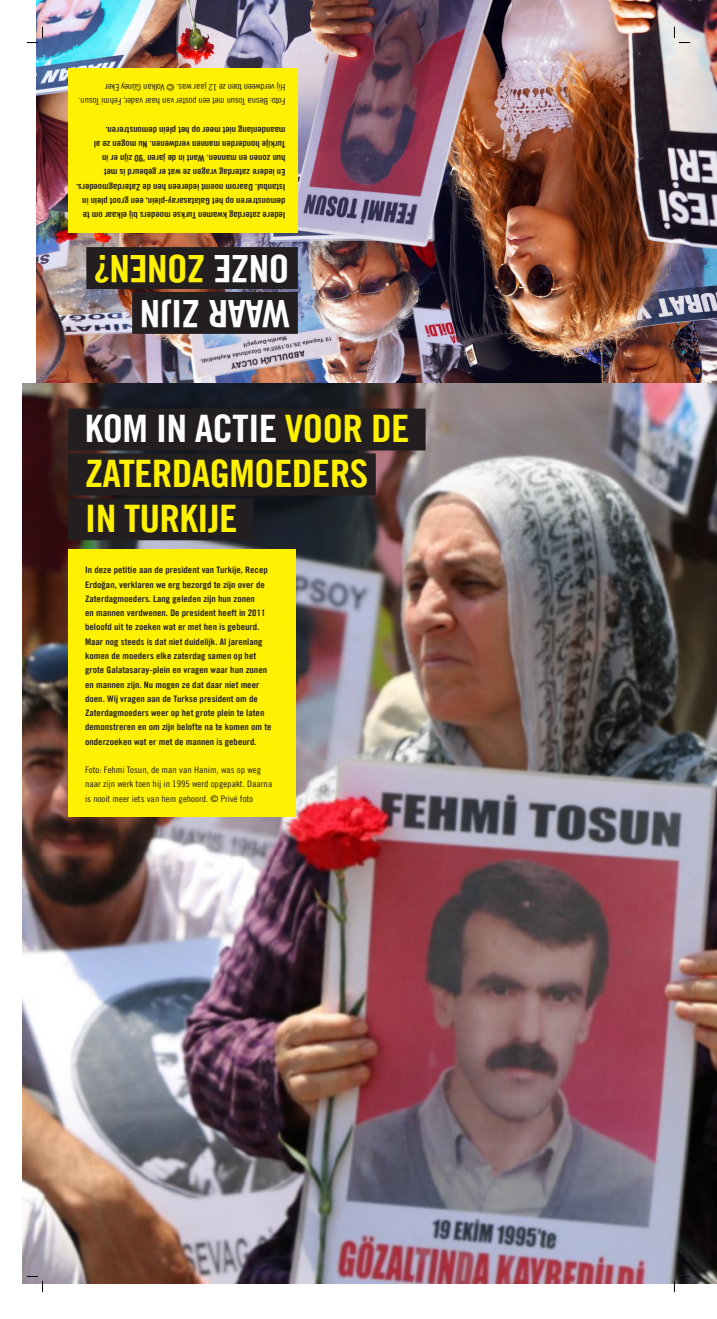
<style>
.page{position:relative;width:717px;height:1319px;background:#fff}
.page>*{position:absolute;margin:0;border:0;box-sizing:border-box;transform-origin:0 0}
.t1{font:37.88px "Amnesty Trade Gothic Bd Cn 20";letter-spacing:-.02em;color:#fff101;scale:1.1 1}
.t2{font:37.88px "Amnesty Trade Gothic Bd Cn 20";letter-spacing:-.02em;color:#fff;scale:1.1 1}
.t3{font:9px/14.2px "Amnesty Trade Gothic Bd Cn 20";color:#231f20;scale:1.1 1}
.t4{font:9px/14.2px "Amnesty Trade Gothic Cn 18";color:#231f20;scale:1.1 1}
.t5{font:9px/14.2px "Amnesty Trade Gothic Cn 18";letter-spacing:-.02em;color:#231f20;scale:1.1 1}
.s1{color:#fff}
.s2{color:#fff101}
</style>
<div class="page">
<img style="left:36px;top:0;width:680px;height:383px">
<img style="left:23px;top:383px;width:693px;height:900px">
<div style="left:68px;top:68px;width:229px;height:164px;background:#fff101"></div>
<div style="left:68px;top:549px;width:228px;height:267px;background:#fff101"></div>
<div style="left:132px;top:292px;width:166px;height:42px;background:#231f20"></div>
<div style="left:86px;top:247px;width:212px;height:42px;background:#231f20"></div>
<div style="left:68px;top:408px;width:357px;height:42px;background:#231f20"></div>
<div style="left:68px;top:453px;width:308px;height:42px;background:#231f20"></div>
<div style="left:68px;top:498px;width:185px;height:42px;background:#231f20"></div>
<svg style="left:27px;top:27px;width:16px;height:16px"></svg>
<svg style="left:27px;top:1275px;width:16px;height:16px"></svg>
<svg style="left:673px;top:27px;width:17px;height:16px"></svg>
<svg style="left:673px;top:1275px;width:17px;height:16px"></svg>
<p class="t5" style="left:285px;top:108px;width:190px;rotate:-180deg">Foto: Besna Tosun met een poster van haar vader, Fehmi Tosun.<br>Hij verdween toen ze 12 jaar was. © Volkan Güney Eker</p>
<p class="t3" style="left:285px;top:222px;width:192px;rotate:-180deg">Iedere zaterdag kwamen Turkse moeders bij elkaar om te demonstreren op het Galatasaray-plein, een groot plein in Istanbul. Daarom noemt iedereen hen de Zaterdagmoeders.<br>En iedere zaterdag vragen ze wat er gebeurd is met<br>hun zonen en mannen. Want in de jaren ’90 zijn er in<br>Turkije honderden mannen verdwenen. Nu mogen ze al maandenlang niet meer op het plein demonstreren.</p>
<p class="t1" style="left:289px;top:291px;width:179px;rotate:-180deg"><span class="s1">ONZE</span> ZONEN?</p>
<p class="t2" style="left:289px;top:336px;width:137px;rotate:-180deg">WAAR ZIJN</p>
<p class="t2" style="left:85px;top:406px;width:296px">KOM IN ACTIE <span class="s2">VOOR DE</span></p>
<p class="t1" style="left:85px;top:451px;width:259px">ZATERDAGMOEDERS</p>
<p class="t1" style="left:85px;top:495px;width:140px">IN TURKIJE</p>
<p class="t3" style="left:85px;top:563px;width:171px">In deze petitie aan de president van Turkije, Recep Erdoğan, verklaren we erg bezorgd te zijn over de Zaterdagmoeders. Lang geleden zijn hun zonen<br>en mannen verdwenen. De president heeft in 2011 beloofd uit te zoeken wat er met hen is gebeurd.<br>Maar nog steeds is dat niet duidelijk. Al jarenlang komen de moeders elke zaterdag samen op het grote Galatasaray-plein en vragen waar hun zonen en mannen zijn. Nu mogen ze dat daar niet meer doen. Wij vragen aan de Turkse president om de Zaterdagmoeders weer op het grote plein te laten demonstreren en om zijn belofte na te komen om te onderzoeken wat er met de mannen is gebeurd.</p>
<p class="t4" style="left:85px;top:762px;width:172px">Foto: Fehmi Tosun, de man van Hanim, was op weg naar zijn werk toen hij in 1995 werd opgepakt. Daarna is nooit meer iets van hem gehoord. © Privé foto</p>
</div>
